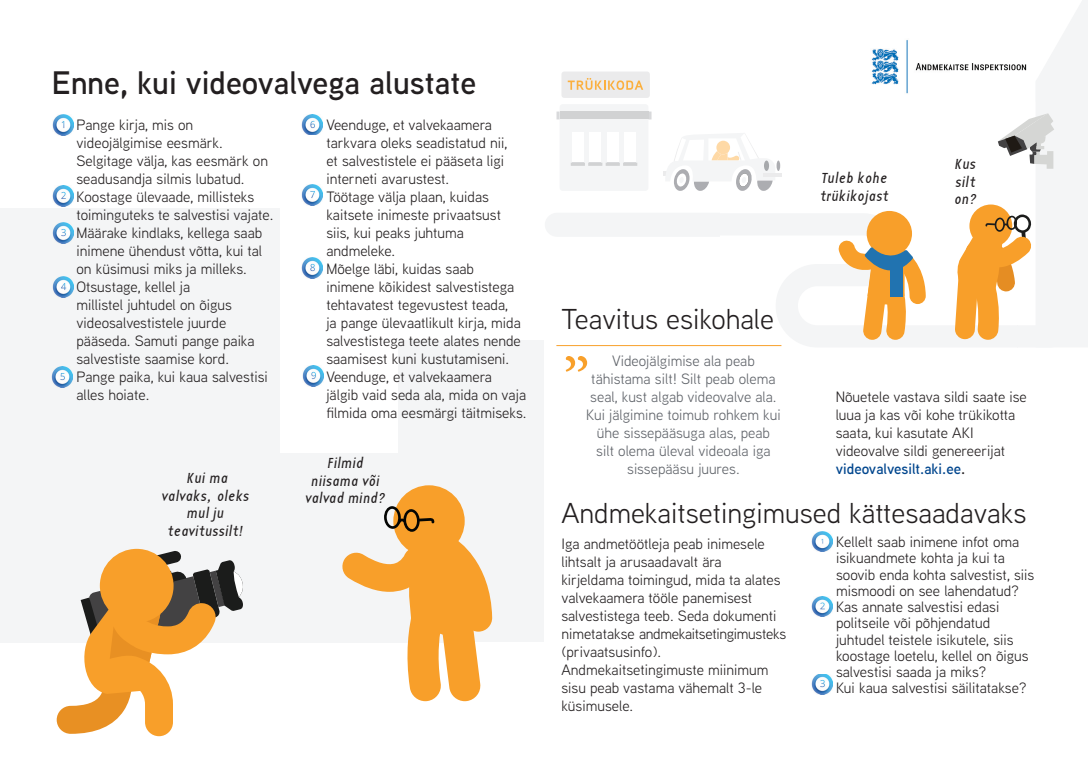
<style>
.page{position:relative;width:1088px;height:780px;background:#fff}
.page>*{position:absolute;margin:0;border:0;box-sizing:border-box;transform-origin:0 0}
.t1{font:67.5px "Minion Pro";color:#f8a02b}
.t2{font:600 32.5px "Aaux Next";color:#231f20}
.t3{font:28.75px "Aaux Next";color:#231f20}
.t4{font:15px/18px "Aaux Next";color:#231f20}
.t5{font:15px/18px "Aaux Next";color:#5f6369;text-align:center}
.t6{font:15px/17.5px "Base Twelve Sans I";color:#231f20;text-align:center}
.s1{font-weight:600;color:#01468e}
.s2{font-weight:600}
</style>
<div class="page">
<svg style="left:719px;top:213px;width:236px;height:134px"></svg>
<div style="left:0;top:208px;width:279px;height:434px;background:#f4f5f6"></div>
<div style="left:398px;top:340px;width:146px;height:302px;background:#f4f5f6"></div>
<div style="left:242px;top:453px;width:206px;height:189px;background:#f4f5f6"></div>
<img style="left:811px;top:531px;width:21px;height:20px">
<img style="left:52px;top:115px;width:21px;height:20px">
<img style="left:301px;top:185px;width:21px;height:20px">
<img style="left:52px;top:186px;width:21px;height:20px">
<img style="left:52px;top:222px;width:21px;height:21px">
<img style="left:52px;top:276px;width:21px;height:21px">
<img style="left:301px;top:257px;width:21px;height:21px">
<img style="left:303px;top:365px;width:21px;height:21px">
<img style="left:301px;top:114px;width:21px;height:21px">
<img style="left:52px;top:367px;width:21px;height:20px">
<img style="left:811px;top:596px;width:21px;height:20px">
<img style="left:811px;top:674px;width:21px;height:20px">
<hr style="left:556px;top:345px;width:225px;height:1px;background:#f8a02b">
<img style="left:871px;top:40px;width:84px;height:54px">
<svg style="left:57px;top:549px;width:186px;height:187px"></svg>
<div style="left:867px;top:211px;width:45px;height:45px;background:#f89f2a;border-radius:50%"></div>
<svg style="left:839px;top:240px;width:87px;height:100px"></svg>
<div style="left:890px;top:260px;width:12px;height:37px;background:#2173b0"></div>
<svg style="left:342px;top:539px;width:150px;height:162px"></svg>
<div style="left:393px;top:485px;width:72px;height:71px;background:#f89f2a;border-radius:50%"></div>
<svg style="left:384px;top:506px;width:50px;height:26px"></svg>
<svg style="left:955px;top:0;width:133px;height:347px"></svg>
<div style="left:559px;top:104px;width:89px;height:87px;background:#f4f5f6;border-radius:3px"></div>
<div style="left:572px;top:133px;width:11px;height:30px;background:#fff"></div>
<div style="left:590px;top:133px;width:11px;height:30px;background:#fff"></div>
<div style="left:607px;top:133px;width:11px;height:30px;background:#fff"></div>
<div style="left:625px;top:133px;width:11px;height:30px;background:#fff"></div>
<div style="left:561px;top:71px;width:89px;height:27px;background:#ebebec;border-radius:3px"></div>
<svg style="left:568px;top:78px;width:75px;height:12px"></svg>
<svg style="left:648px;top:111px;width:3px;height:8px"></svg>
<svg style="left:556px;top:111px;width:3px;height:8px"></svg>
<div style="left:559px;top:111px;width:89px;height:8px;background:#d1d2d3"></div>
<svg style="left:571px;top:163px;width:66px;height:3px"></svg>
<svg style="left:776px;top:160px;width:4px;height:11px"></svg>
<hr style="left:763px;top:174px;width:18px;height:3px;background:#ebebec">
<svg style="left:663px;top:133px;width:112px;height:58px"></svg>
<svg style="left:545px;top:213px;width:174px;height:134px"></svg>
<h2 class="t2" style="left:52px;top:60px;width:426px">Enne, kui videovalvega alustate</h2>
<p class="t4" style="left:76px;top:115px;width:198px">Pange kirja, mis on videojälgimise eesmärk.<br>Selgitage välja, kas eesmärk on seadusandja silmis lubatud.<br>Koostage ülevaade, millisteks toiminguteks te salvestisi vajate.<br>Määrake kindlaks, kellega saab inimene ühendust võtta, kui tal on küsimusi miks ja milleks.<br>Otsustage, kellel ja<br>millistel juhtudel on õigus videosalvestistele juurde pääseda. Samuti pange paika salvestiste saamise kord.<br>Pange paika, kui kaua salvestisi alles hoiate.</p>
<p class="t4" style="left:326px;top:115px;width:167px">Veenduge, et valvekaamera</p>
<p class="t4" style="left:326px;top:133px;width:183px">tarkvara oleks seadistatud nii,</p>
<p class="t4" style="left:326px;top:151px;width:179px">et salvestistele ei pääseta ligi</p>
<p class="t4" style="left:326px;top:169px;width:124px">interneti avarustest.</p>
<p class="t4" style="left:326px;top:187px;width:164px">Töötage välja plaan, kuidas</p>
<p class="t4" style="left:326px;top:205px;width:176px">kaitsete inimeste privaatsust</p>
<p class="t4" style="left:326px;top:223px;width:139px">siis, kui peaks juhtuma</p>
<p class="t4" style="left:326px;top:241px;width:70px">andmeleke.</p>
<p class="t4" style="left:326px;top:259px;width:149px">Mõelge läbi, kuidas saab</p>
<p class="t4" style="left:326px;top:277px;width:189px">inimene kõikidest salvestistega</p>
<p class="t4" style="left:326px;top:295px;width:183px">tehtavatest tegevustest teada,</p>
<p class="t4" style="left:326px;top:313px;width:196px">ja pange ülevaatlikult kirja, mida</p>
<p class="t4" style="left:326px;top:331px;width:196px">salvestistega teete alates nende</p>
<p class="t4" style="left:326px;top:349px;width:184px">saamisest kuni kustutamiseni.</p>
<p class="t4" style="left:326px;top:367px;width:167px">Veenduge, et valvekaamera</p>
<p class="t4" style="left:326px;top:385px;width:201px">jälgib vaid seda ala, mida on vaja</p>
<p class="t4" style="left:334px;top:403px;width:194px">lmida oma eesmärgi täitmiseks.</p>
<p class="t6" style="left:162px;top:469px;width:89px">Kui ma valvaks, oleks mul ju teavitussilt!</p>
<p class="t6" style="left:305px;top:454px;width:82px">Filmid niisama või valvad mind?</p>
<h3 class="t3" style="left:561px;top:299px;width:214px">Teavitus esikohale</h3>
<p class="t6" style="left:820px;top:169px;width:70px;text-align:left">Tuleb kohe trükikojast</p>
<p class="t6" style="left:954px;top:155px;width:24px;text-align:justify">Kus silt on?</p>
<p class="t5" style="left:586px;top:351px;width:196px">Videojälgimise ala peab tähistama silt! Silt peab olema seal, kust algab videovalve ala.<br>Kui jälgimine toimub rohkem kui ühe sissepääsuga alas, peab<br>silt olema üleval videoala iga sissepääsu juures.</p>
<h3 class="t3" style="left:561px;top:493px;width:467px">Andmekaitsetingimused kättesaadavaks</h3>
<p class="t4" style="left:561px;top:534px;width:226px">Iga andmetöötleja peab inimesele lihtsalt ja arusaadavalt ära kirjeldama toimingud, mida ta alates valvekaamera tööle panemisest salvestistega teeb. Seda dokumenti nimetatakse andmekaitsetingimusteks (privaatsusinfo).<br>Andmekaitsetingimuste miinimum sisu peab vastama vähemalt 3-le küsimusele.</p>
<p class="t4" style="left:836px;top:533px;width:200px;line-height:16.2px">Kellelt saab inimene infot oma isikuandmete kohta ja kui ta soovib enda kohta salvestist, siis mismoodi on see lahendatud?<br>Kas annate salvestisi edasi politseile või põhjendatud juhtudel teistele isikutele, siis koostage loetelu, kellel on õigus salvestisi saada ja miks?<br>Kui kaua salvestisi säilitatakse?</p>
<h1 class="t1" style="left:563px;top:337px;width:29px">”</h1>
<p class="t4" style="left:836px;top:387px;width:193px">Nõuetele vastava sildi saate ise luua ja kas või kohe trükikotta saata, kui kasutate AKI videovalve sildi genereerijat <span class="s1">videovalvesilt.aki.ee</span><span class="s2">.</span></p>
</div>
